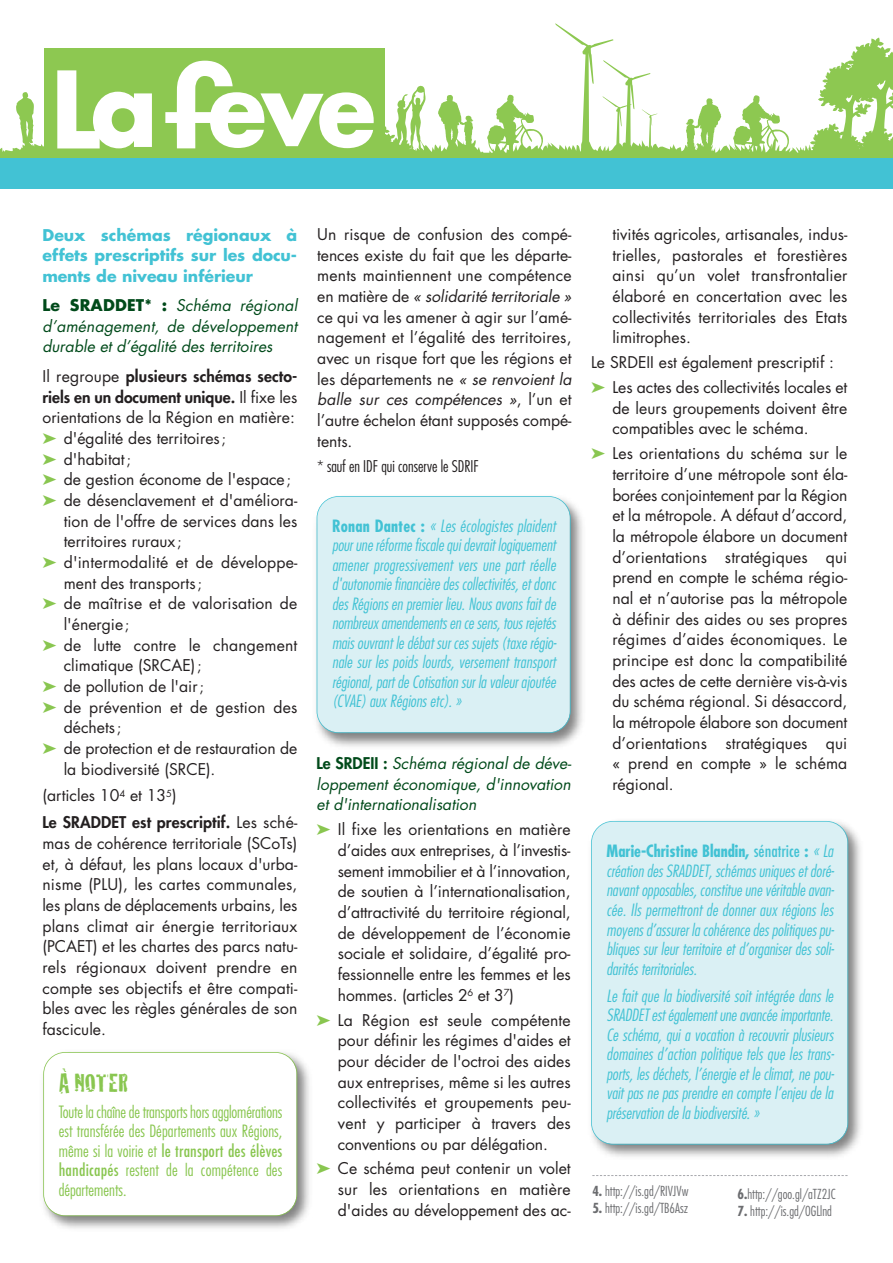
<style>
.page{position:relative;width:893px;height:1263px;background:#fff}
.page>*{position:absolute;margin:0;border:0;box-sizing:border-box;transform-origin:0 0}
.t1{font:27px "Cracked";color:#89c650}
.t2{font:italic 300 condensed 16.5px/19.5px "Futura";color:#42c2d4;text-align:justify}
.t3{font:300 condensed 16.5px/19.5px "Futura";letter-spacing:.005em;color:#89c650;text-align:justify}
.t4{font:15.75px/20.7px "Futura";color:#231f20;text-align:justify}
.t5{font:italic 15.75px/20.7px "Futura";color:#004a1a;text-align:justify}
.t6{font:700 15.75px/20.5px "Futura";letter-spacing:-.005em;color:#42c2d4;text-align:justify}
.t7{font:800 15.75px "Futura";letter-spacing:.005em;color:#231f20}
.t8{font:300 condensed 15.75px "Futura";color:#231f20}
.t9{font:300 condensed 13.5px "Futura";color:#6c6d70}
.s1{font-weight:700;font-style:normal}
.s2{font-weight:400}
.s3{color:#89c650}
.s4{font-size:14.25px}
.s5{font-weight:800}
.s6{font-weight:500}
.s7{font-style:italic}
.s8{font-weight:800;font-style:normal}
.s9{font-weight:500;font-style:normal}
.s10{font-weight:700}
</style>
<div class="page">
<svg style="left:0;top:23px;width:893px;height:135px"></svg>
<img style="left:316px;top:496px;width:267px;height:251px">
<div style="left:317px;top:497px;width:253px;height:235px;background:#daf0f4;border-radius:21px"></div>
<div style="left:317px;top:496px;width:254px;height:237px;border:2px solid #42c2d4;border-radius:22px"></div>
<img style="left:591px;top:820px;width:270px;height:337px">
<div style="left:592px;top:822px;width:255px;height:322px;background:#daf0f4;border-radius:21px"></div>
<div style="left:591px;top:821px;width:257px;height:323px;border:2px solid #42c2d4;border-radius:22px"></div>
<img style="left:43px;top:1052px;width:266px;height:177px">
<div style="left:44px;top:1053px;width:253px;height:162px;background:#fff;border-radius:21px"></div>
<div style="left:43px;top:1052px;width:254px;height:164px;border:2px solid #89c650;border-radius:22px"></div>
<div style="left:0;top:158px;width:893px;height:31px;background:#42c2d4"></div>
<svg style="left:592px;top:1175px;width:256px;height:1px"></svg>
<p class="t6" style="left:42px;top:224px;width:256px">Deux schémas régionaux à effets prescriptifs sur les docu&shy;ments de niveau inférieur</p>
<p class="t5" style="left:42px;top:295px;width:256px"><span class="s1">Le SRADDET* :</span> Schéma régional d’aménagement, de développement durable et d’égalité des territoires</p>
<p class="t7" style="left:42px;top:365px;width:256px"><span class="s2">Il regroupe</span> plusieurs schémas secto-</p>
<p class="t7" style="left:42px;top:386px;width:256px">riels en un document unique. <span class="s2">Il fixe les</span></p>
<p class="t4" style="left:42px;top:407px;width:254px">orientations de la Région en matière:</p>
<p class="t4" style="left:42px;top:428px;width:185px"><span class="s3">➤</span> d'égalité des territoires<span class="s4">;</span></p>
<p class="t4" style="left:42px;top:448px;width:90px"><span class="s3">➤</span> d'habitat<span class="s4">;</span></p>
<p class="t4" style="left:42px;top:469px;width:250px"><span class="s3">➤</span> de gestion économe de l'espace<span class="s4">;</span></p>
<p class="t4" style="left:42px;top:490px;width:256px"><span class="s3">➤</span> de désenclavement et d'améliora-</p>
<p class="t4" style="left:64px;top:510px;width:235px">tion de l'offre de services dans les</p>
<p class="t4" style="left:64px;top:531px;width:119px">territoires ruraux<span class="s4">;</span></p>
<p class="t4" style="left:42px;top:552px;width:256px"><span class="s3">➤</span> d'intermodalité et de développe-</p>
<p class="t4" style="left:64px;top:572px;width:140px">ment des transports<span class="s4">;</span></p>
<p class="t4" style="left:42px;top:593px;width:256px"><span class="s3">➤</span> de maîtrise et de valorisation de</p>
<p class="t4" style="left:64px;top:614px;width:67px">l'énergie<span class="s4">;</span></p>
<p class="t4" style="left:42px;top:634px;width:256px"><span class="s3">➤</span> de lutte contre le changement</p>
<p class="t4" style="left:64px;top:655px;width:139px">climatique (SRCAE)<span class="s4">;</span></p>
<p class="t4" style="left:42px;top:676px;width:163px"><span class="s3">➤</span> de pollution de l'air<span class="s4">;</span></p>
<p class="t4" style="left:42px;top:696px;width:256px"><span class="s3">➤</span> de prévention et de gestion des</p>
<p class="t4" style="left:64px;top:717px;width:59px">déchets<span class="s4">;</span></p>
<p class="t4" style="left:42px;top:738px;width:256px"><span class="s3">➤</span> de protection et de restauration de</p>
<p class="t4" style="left:64px;top:758px;width:153px">la biodiversité (SRCE).</p>
<p class="t4" style="left:42px;top:782px;width:256px;line-height:27px">(articles 10<sup>4</sup> et 13<sup>5</sup>)<br><span class="s5">Le SRADDET est prescriptif.</span> Les sché-</p>
<p class="t4" style="left:42px;top:833px;width:256px">mas de cohérence territoriale (SCoTs) et, à défaut, les plans locaux d'urba&shy;nisme (PLU), les cartes communales, les plans de déplacements urbains, les plans climat air énergie territoriaux (PCAET) et les chartes des parcs natu&shy;rels régionaux doivent prendre en compte ses objectifs et être compati&shy;bles avec les règles générales de son fascicule.</p>
<h1 class="t1" style="left:59px;top:1061px;width:71px">À NOTER</h1>
<p class="t3" style="left:59px;top:1102px;width:225px">Toute la chaîne de transports hors agglomérations est transférée des Départements aux Régions, même si la voirie et <span class="s6">le transport des élèves handicapés</span> restent de la compétence des départements.</p>
<p class="t4" style="left:317px;top:224px;width:256px">Un risque de confusion des compé&shy;tences existe du fait que les départe&shy;ments maintiennent une compétence en matière de <span class="s7">« solidarité territoriale » </span>ce qui va les amener à agir sur l’amé&shy;nagement et l’égalité des territoires, avec un risque fort que les régions et les départements ne <span class="s7">« se renvoient la balle sur ces compétences »</span>, l’un et l’autre échelon étant supposés compé&shy;tents.</p>
<p class="t8" style="left:317px;top:456px;width:163px">* sauf en IDF qui conserve le SDRIF</p>
<p class="t2" style="left:332px;top:516px;width:226px"><span class="s1">Ronan Dantec :</span> « Les écologistes plaident pour une réforme fiscale qui devrait logiquement amener progressivement vers une part réelle d'autonomie financière des collectivités, et donc des Régions en premier lieu. Nous avons fait de nombreux amendements en ce sens, tous rejetés mais ouvrant le débat sur ces sujets (taxe régio&shy;nale sur les poids lourds, versement transport régional, part de Cotisation sur la valeur ajoutée (CVAE) aux Régions etc). »</p>
<p class="t5" style="left:317px;top:753px;width:256px"><span class="s8">Le SRDEII :</span> Schéma régional de déve&shy;loppement économique, d'innovation et d'internationalisation</p>
<p class="t4" style="left:338px;top:819px;width:234px;text-indent:-21px"><span class="s3">➤</span> Il fixe les orientations en matière d’aides aux entreprises, à l’investis&shy;sement immobilier et à l’innovation, de soutien à l’internationalisation, d’attractivité du territoire régional, de développement de l’économie sociale et solidaire, d’égalité pro&shy;fessionnelle entre les femmes et les hommes. (articles 2<sup>6</sup> et 3<sup>7</sup>)</p>
<p class="t4" style="left:338px;top:1009px;width:234px;text-indent:-21px"><span class="s3">➤</span> La Région est seule compétente pour définir les régimes d'aides et pour décider de l'octroi des aides aux entreprises, même si les autres collectivités et groupements peu&shy;vent y participer à travers des conventions ou par délégation.</p>
<p class="t4" style="left:338px;top:1158px;width:234px;text-indent:-21px"><span class="s3">➤</span> Ce schéma peut contenir un volet sur les orientations en matière d'aides au développement des ac-</p>
<p class="t4" style="left:612px;top:224px;width:237px">tivités agricoles, artisanales, indus&shy;trielles, pastorales et forestières ainsi qu’un volet transfrontalier élaboré en concertation avec les collectivités territoriales des Etats limitrophes.</p>
<p class="t4" style="left:591px;top:350px;width:258px;line-height:24.9px">Le SRDEII est également prescriptif : <span class="s3">➤</span> Les actes des collectivités locales et</p>
<p class="t4" style="left:612px;top:397px;width:237px">de leurs groupements doivent être compatibles avec le schéma.</p>
<p class="t4" style="left:612px;top:443px;width:237px;text-indent:-21px"><span class="s3">➤</span> Les orientations du schéma sur le territoire d’une métropole sont éla&shy;borées conjointement par la Région et la métropole. A défaut d’accord, la métropole élabore un document d’orientations stratégiques qui prend en compte le schéma régio&shy;nal et n’autorise pas la métropole à définir des aides ou ses propres régimes d’aides économiques. Le principe est donc la compatibilité des actes de cette dernière vis-à-vis du schéma régional. Si désaccord, la métropole élabore son document d’orientations stratégiques qui « prend en compte » le schéma régional.</p>
<p class="t2" style="left:606px;top:841px;width:229px"><span class="s1">Marie-Christine Blandin,</span> <span class="s9">sénatrice</span> <span class="s1">:</span> « La création des SRADDET, schémas uniques et doré&shy;navant opposables, constitue une véritable avan&shy;cée. Ils permettront de donner aux régions les moyens d’assurer la cohérence des politiques pu&shy;bliques sur leur territoire et d’organiser des soli&shy;darités territoriales.</p>
<p class="t2" style="left:606px;top:985px;width:229px">Le fait que la biodiversité soit intégrée dans le SRADDET est également une avancée importante.<br>Ce schéma, qui a vocation à recouvrir plusieurs domaines d’action politique tels que les trans&shy;ports, les déchets, l’énergie et le climat, ne pou&shy;vait pas ne pas prendre en compte l’enjeu de la préservation de la biodiversité. »</p>
<p class="t9" style="left:592px;top:1182px;width:98px"><span class="s10">4.</span> http://is.gd/RIVJVw</p>
<p class="t9" style="left:592px;top:1200px;width:97px"><span class="s10">5.</span> http://is.gd/TB6Asz</p>
<p class="t9" style="left:737px;top:1186px;width:100px"><span class="s10">6.</span>http://goo.gl/aTZ2JC</p>
<p class="t9" style="left:737px;top:1203px;width:96px"><span class="s10">7.</span> http://is.gd/0GLlnd</p>
</div>
